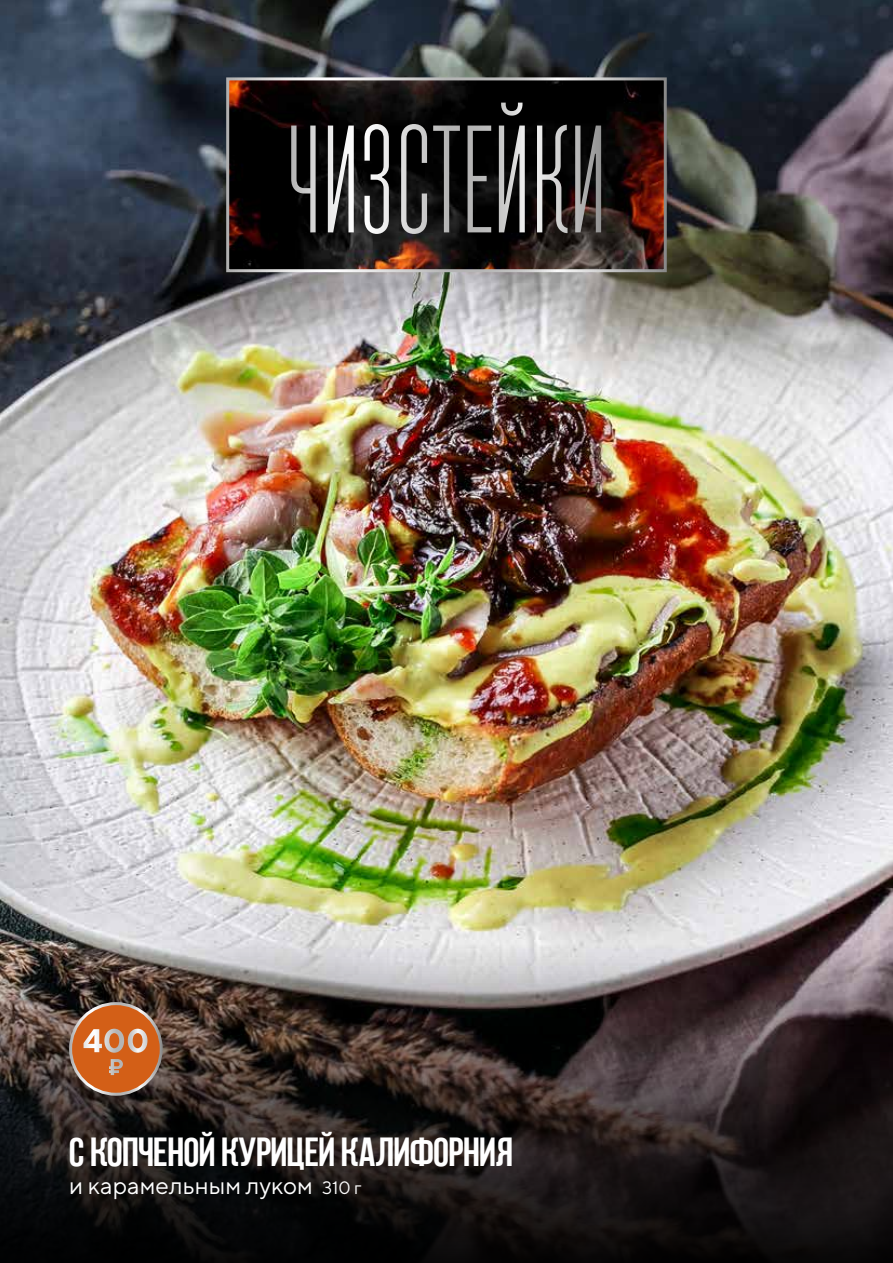
<style>
.page{position:relative;width:893px;height:1263px;background:#fff}
.page>*{position:absolute;margin:0;border:0;box-sizing:border-box;transform-origin:0 0}
.t1{font:152.7px "TT Bluescreens";color:#fff}
.t2{font:40.5px "AA Bebas Neue";color:#fff}
.t3{font:700 32.85px "TT Norms";color:#fff}
.t4{font:24.3px "TT Norms";color:#fff}
.t5{font:700 22.95px "TT Norms";color:#fff}
.s1{font-size:18px}
</style>
<div class="page">
<img style="left:0;top:0;width:893px;height:944px">
<svg style="left:0;top:944px;width:893px;height:319px;background:#362e2e"></svg>
<img style="left:230px;top:81px;width:433px;height:187px">
<div style="left:226px;top:77px;width:441px;height:195px;border:3px solid #fff"></div>
<div style="left:71px;top:1003px;width:90px;height:91px;background:#d35f17;border-radius:50%"></div>
<div style="left:69px;top:1002px;width:94px;height:94px;border:3px solid #fff;border-radius:50%"></div>
<h1 class="t1" style="left:287px;top:96px;width:322px">ЧИЗСТЕЙКИ</h1>
<p class="t3" style="left:83px;top:1020px;width:68px">400</p>
<p class="t5" style="left:108px;top:1052px;width:17px">₽</p>
<p class="t2" style="left:69px;top:1129px;width:445px">С копченой курицей Калифорния</p>
<p class="t4" style="left:69px;top:1171px;width:294px">и карамельным луком <span class="s1">310 г</span></p>
</div>
